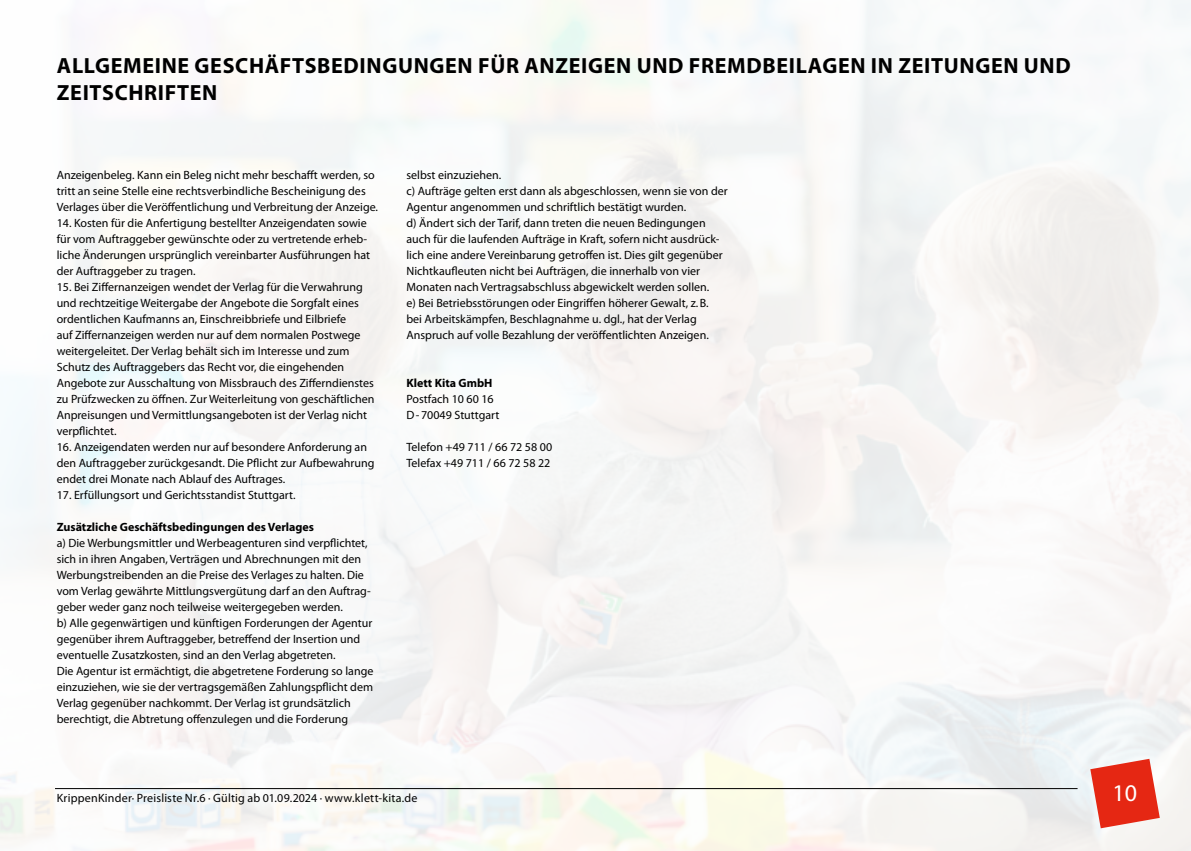
<style>
.page{position:relative;width:1191px;height:851px;background:#fff}
.page>*{position:absolute;margin:0;border:0;box-sizing:border-box;transform-origin:0 0}
.t1{font:24px "Myriad Pro";color:#fff}
.t2{font:700 22px/26.4px "Myriad Pro";letter-spacing:.03em;color:#000}
.t3{font:12px/16px "Myriad Pro";color:#000}
.t4{font:12px "Myriad Pro";letter-spacing:.02em;color:#000}
.t5{font:700 12px "Myriad Pro";color:#000}
</style>
<div class="page">
<img style="left:0;top:0;width:1191px;height:850px">
<svg style="left:1090px;top:758px;width:69px;height:70px"></svg>
<hr style="left:55px;top:788px;width:1022px;height:1px;background:#000">
<h2 class="t2" style="left:57px;top:52px;width:1015px">ALLGEMEINE GESCHÄFTSBEDINGUNGEN FÜR ANZEIGEN UND FREMDBEILAGEN IN ZEITUNGEN UND<br>ZEITSCHRIFTEN</h2>
<p class="t3" style="left:57px;top:167px;width:323px">Anzeigenbeleg. Kann ein Beleg nicht mehr beschafft werden, so tritt an seine Stelle eine rechtsverbindliche Bescheinigung des<br>Verlages über die Veröffentlichung und Verbreitung der Anzeige.</p>
<p class="t3" style="left:57px;top:215px;width:315px">14. Kosten für die Anfertigung bestellter Anzeigendaten sowie für vom Auftraggeber gewünschte oder zu vertretende erheb&shy;liche Änderungen ursprünglich vereinbarter Ausführungen hat der Auftraggeber zu tragen.</p>
<p class="t3" style="left:57px;top:279px;width:319px">15. Bei Ziffernanzeigen wendet der Verlag für die Verwahrung und rechtzeitige Weitergabe der Angebote die Sorgfalt eines ordentlichen Kaufmanns an, Einschreibbriefe und Eilbriefe<br>auf Ziffernanzeigen werden nur auf dem normalen Postwege weitergeleitet. Der Verlag behält sich im Interesse und zum Schutz des Auftraggebers das Recht vor, die eingehenden Angebote zur Ausschaltung von Missbrauch des Zifferndienstes zu Prüfzwecken zu öffnen. Zur Weiterleitung von geschäftlichen Anpreisungen und Vermittlungsangeboten ist der Verlag nicht verpflichtet.</p>
<p class="t3" style="left:57px;top:439px;width:319px">16. Anzeigendaten werden nur auf besondere Anforderung an den Auftraggeber zurückgesandt. Die Pflicht zur Aufbewahrung endet drei Monate nach Ablauf des Auftrages.</p>
<p class="t3" style="left:57px;top:487px;width:240px">17. Erfüllungsort und Gerichtsstandist Stuttgart.</p>
<p class="t5" style="left:57px;top:519px;width:259px">Zusätzliche Geschäftsbedingungen des Verlages</p>
<p class="t3" style="left:57px;top:535px;width:318px">a) Die Werbungsmittler und Werbeagenturen sind verpflichtet, sich in ihren Angaben, Verträgen und Abrechnungen mit den Werbungstreibenden an die Preise des Verlages zu halten. Die vom Verlag gewährte Mittlungsvergütung darf an den Auftrag&shy;geber weder ganz noch teilweise weitergegeben werden.<br>b) Alle gegenwärtigen und künftigen Forderungen der Agentur gegenüber ihrem Auftraggeber, betreffend der Insertion und eventuelle Zusatzkosten, sind an den Verlag abgetreten.<br>Die Agentur ist ermächtigt, die abgetretene Forderung so lange einzuziehen, wie sie der vertragsgemäßen Zahlungspflicht dem Verlag gegenüber nachkommt. Der Verlag ist grundsätzlich berechtigt, die Abtretung offenzulegen und die Forderung</p>
<p class="t3" style="left:406px;top:167px;width:323px">selbst einzuziehen.<br>c) Aufträge gelten erst dann als abgeschlossen, wenn sie von der Agentur angenommen und schriftlich bestätigt wurden.<br>d) Ändert sich der Tarif, dann treten die neuen Bedingungen auch für die laufenden Aufträge in Kraft, sofern nicht ausdrück&shy;lich eine andere Vereinbarung getroffen ist. Dies gilt gegenüber Nichtkaufleuten nicht bei Aufträgen, die innerhalb von vier Monaten nach Vertragsabschluss abgewickelt werden sollen.<br>e) Bei Betriebsstörungen oder Eingriffen höherer Gewalt, z.B.<br>bei Arbeitskämpfen, Beschlagnahme u. dgl., hat der Verlag Anspruch auf volle Bezahlung der veröffentlichten Anzeigen.</p>
<p class="t5" style="left:406px;top:375px;width:88px">Klett Kita GmbH</p>
<p class="t3" style="left:406px;top:391px;width:95px">Postfach 10 60 16<br>D-70049 Stuttgart</p>
<p class="t3" style="left:406px;top:439px;width:147px">Telefon +49 711 / 66 72 58 00<br>Telefax +49 711 / 66 72 58 22</p>
<p class="t4" style="left:57px;top:790px;width:362px">KrippenKinder· Preisliste Nr.6 · Gültig ab 01.09.2024 · www.klett-kita.de</p>
<h1 class="t1" style="left:1112px;top:778px;width:26px">10</h1>
</div>
